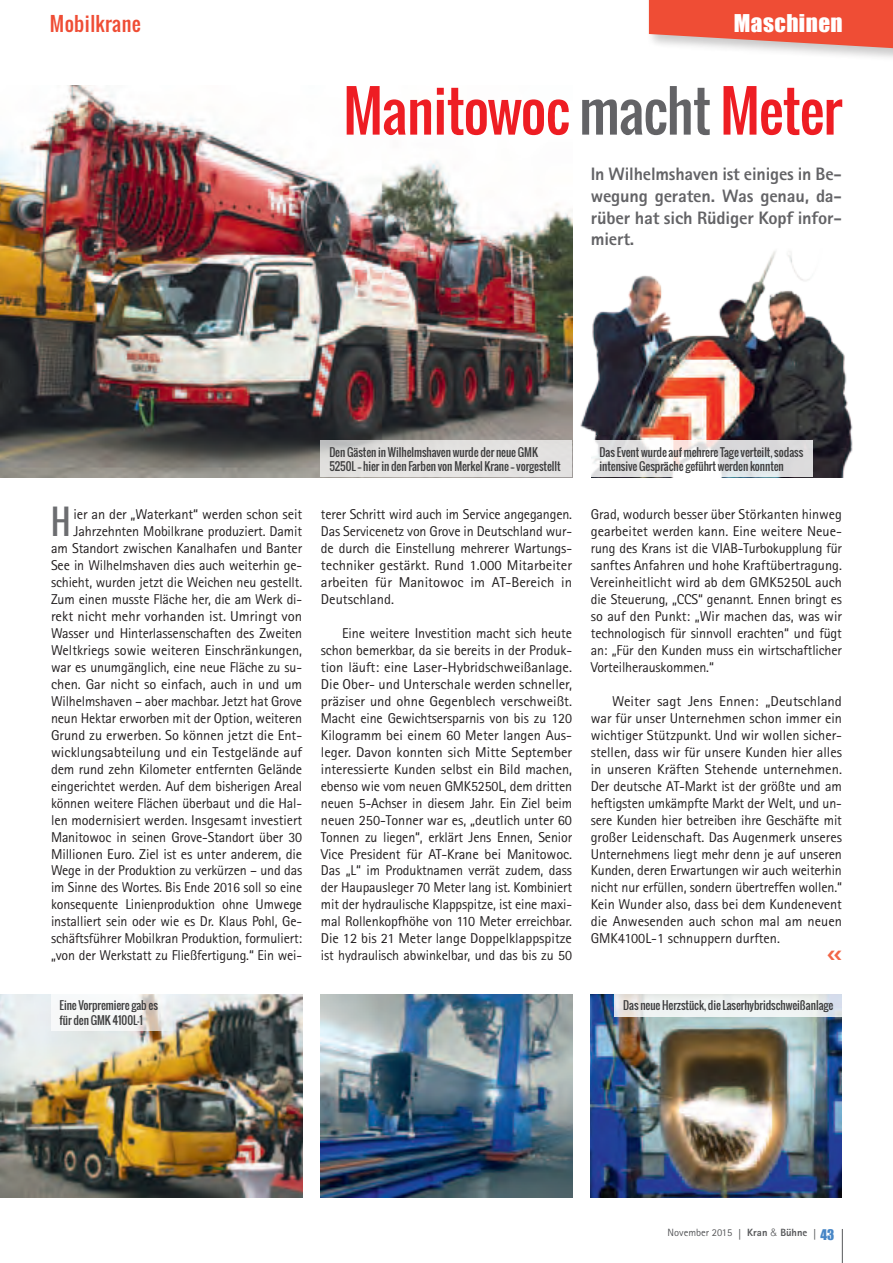
<style>
.page{position:relative;width:893px;height:1263px;background:#fff}
.page>*{position:absolute;margin:0;border:0;box-sizing:border-box;transform-origin:0 0}
.t1{font:55.5px "Oswald";letter-spacing:-.015em;color:#ee1d23}
.t2{font:33.6px "Oswald";color:#6c6d70}
.t3{font:22.5px "Impact";letter-spacing:.02em;color:#fff}
.t4{font:19.5px "Oswald";letter-spacing:.02em;color:#ef4d35}
.t5{font:800 18px/21.6px "Rotis Sans Serif";letter-spacing:-.01em;color:#636366;text-align:justify}
.t6{font:14.25px/17px "Rotis Sans Serif";letter-spacing:-.01em;color:#231f20;text-align:justify}
.t7{font:11.25px/14.4px "Oswald";letter-spacing:-.005em;color:#3e3e3f}
.t8{font:10.5px "Rotis Sans Serif";color:#57585a}
.s1{color:#636366}
.s2{font-family:"Frutiger";font-weight:700;font-stretch:condensed;font-size:10.65px}
.s3{font-weight:800}
.s4{font-family:"Helvetica";font-weight:300}
.s5{font-family:"Impact";font-size:13.5px;color:#4786c6}
</style>
<div class="page">
<hr style="left:842px;top:1229px;width:1px;height:34px;background:#57585a">
<div style="left:646px;top:0;width:247px;height:63px;background:#231f20;opacity:.25"></div>
<svg style="left:649px;top:0;width:244px;height:48px;background:#ec614d"></svg>
<img style="left:0;top:86px;width:572px;height:391px">
<img style="left:0;top:994px;width:302px;height:203px">
<img style="left:592px;top:251px;width:261px;height:226px">
<img style="left:321px;top:994px;width:251px;height:203px">
<img style="left:591px;top:994px;width:251px;height:203px">
<div style="left:321px;top:441px;width:251px;height:36px;background:#e3e1e0"></div>
<svg style="left:591px;top:441px;width:221px;height:36px;fill:#dedfdf"></svg>
<svg style="left:51px;top:994px;width:125px;height:36px;fill:#f5f7f7"></svg>
<svg style="left:615px;top:994px;width:227px;height:22px;fill:#eef2f1"></svg>
<img style="left:580px;top:395px;width:57px;height:40px">
<h3 class="t4" style="left:50px;top:9px;width:92px">Mobilkrane</h3>
<h3 class="t3" style="left:734px;top:6px;width:110px">Maschinen</h3>
<h1 class="t1" style="left:343px;top:69px;width:500px">Manitowoc <span class="s1">macht</span> Meter</h1>
<p class="t5" style="left:591px;top:163px;width:253px">In Wilhelmshaven ist einiges in Be&shy;wegung geraten. Was genau, da&shy;rüber hat sich Rüdiger Kopf infor&shy;miert.</p>
<p class="t7" style="left:329px;top:445px;width:233px">Den Gästen in Wilhelmshaven wurde der neue GMK<br>5250L –– hier in den Farben von Merkel Krane –– vorgestellt</p>
<p class="t7" style="left:600px;top:445px;width:205px">Das Event wurde auf mehrere Tage verteilt, sodass intensive Gespräche geführt werden konnten</p>
<h2 class="t2" style="left:51px;top:497px;width:21px">H</h2>
<p class="t6" style="left:51px;top:506px;width:253px;text-align:right">ier an der „Waterkant“ werden schon seit Jahrzehnten Mobilkrane produziert. Damit<br>am Standort zwischen Kanalhafen und Banter See in Wilhelmshaven dies auch weiterhin ge&shy;schieht, wurden jetzt die Weichen neu gestellt.<br>Zum einen musste Fläche her, die am Werk di&shy;rekt nicht mehr vorhanden ist. Umringt von Wasser und Hinterlassenschaften des Zweiten Weltkriegs sowie weiteren Einschränkungen, war es unumgänglich, eine neue Fläche zu su&shy;chen. Gar nicht so einfach, auch in und um Wilhelmshaven – aber machbar. Jetzt hat Grove neun Hektar erworben mit der Option, weiteren Grund zu erwerben. So können jetzt die Ent&shy;wicklungsabteilung und ein Testgelände auf dem rund zehn Kilometer entfernten Gelände eingerichtet werden. Auf dem bisherigen Areal können weitere Flächen überbaut und die Hal&shy;len modernisiert werden. Insgesamt investiert Manitowoc in seinen Grove-Standort über 30<br>Millionen Euro. Ziel ist es unter anderem, die Wege in der Produktion zu verkürzen – und das im Sinne des Wortes. Bis Ende 2016 soll so eine konsequente Linienproduktion ohne Umwege installiert sein oder wie es Dr. Klaus Pohl, Ge&shy;schäftsführer Mobilkran Produktion, formuliert: „von der Werkstatt zu Fließfertigung.“ Ein wei-</p>
<p class="t6" style="left:321px;top:506px;width:253px">terer Schritt wird auch im Service angegangen.<br>Das Servicenetz von Grove in Deutschland wur&shy;de durch die Einstellung mehrerer Wartungs&shy;techniker gestärkt. Rund 1.000 Mitarbeiter arbeiten für Manitowoc im AT-Bereich in Deutschland.</p>
<p class="t6" style="left:321px;top:625px;width:253px;text-indent:21px">Eine weitere Investition macht sich heute schon bemerkbar, da sie bereits in der Produk&shy;tion läuft: eine Laser-Hybridschweißanlage.<br>Die Ober- und Unterschale werden schneller, präziser und ohne Gegenblech verschweißt.<br>Macht eine Gewichtsersparnis von bis zu 120<br>Kilogramm bei einem 60 Meter langen Aus&shy;leger. Davon konnten sich Mitte September interessierte Kunden selbst ein Bild machen, ebenso wie vom neuen GMK5250L, dem dritten neuen 5-Achser in diesem Jahr. Ein Ziel beim neuen 250-Tonner war es, „deutlich unter 60<br>Tonnen zu liegen“, erklärt Jens Ennen, Senior Vice President für AT-Krane bei Manitowoc.<br>Das „L“ im Produktnamen verrät zudem, dass der Haupausleger 70 Meter lang ist. Kombiniert mit der hydraulische Klappspitze, ist eine maxi&shy;mal Rollenkopfhöhe von 110 Meter erreichbar.<br>Die 12 bis 21 Meter lange Doppelklappspitze ist hydraulisch abwinkelbar, und das bis zu 50</p>
<p class="t6" style="left:591px;top:506px;width:253px">Grad, wodurch besser über Störkanten hinweg gearbeitet werden kann. Eine weitere Neue&shy;rung des Krans ist die VIAB-Turbokupplung für sanftes Anfahren und hohe Kraftübertragung.<br>Vereinheitlicht wird ab dem GMK5250L auch die Steuerung, „CCS“ genannt. Ennen bringt es so auf den Punkt: „Wir machen das, was wir technologisch für sinnvoll erachten“ und fügt an: „Für den Kunden muss ein wirtschaftlicher Vorteilherauskommen.“</p>
<p class="t6" style="left:591px;top:692px;width:253px;text-indent:21px">Weiter sagt Jens Ennen: „Deutschland war für unser Unternehmen schon immer ein wichtiger Stützpunkt. Und wir wollen sicher&shy;stellen, dass wir für unsere Kunden hier alles in unseren Kräften Stehende unternehmen.<br>Der deutsche AT-Markt ist der größte und am heftigsten umkämpfte Markt der Welt, und un&shy;sere Kunden hier betreiben ihre Geschäfte mit großer Leidenschaft. Das Augenmerk unseres Unternehmens liegt mehr denn je auf unseren Kunden, deren Erwartungen wir auch weiterhin nicht nur erfüllen, sondern übertreffen wollen.“ Kein Wunder also, dass bei dem Kundenevent die Anwesenden auch schon mal am neuen GMK4100L-1 schnuppern durften.</p>
<p class="t7" style="left:60px;top:998px;width:100px">Eine Vorpremiere gab es für den GMK 4100L-1</p>
<p class="t7" style="left:623px;top:998px;width:212px">Das neue Herzstück, die Laserhybridschweißanlage</p>
<p class="t8" style="left:667px;top:1226px;width:168px">November 2015 <span class="s2">|</span> <span class="s3">Kran</span> <span class="s4">&amp;</span> <span class="s3">Bühne</span> <span class="s2">|</span> <span class="s5">43</span></p>
</div>
